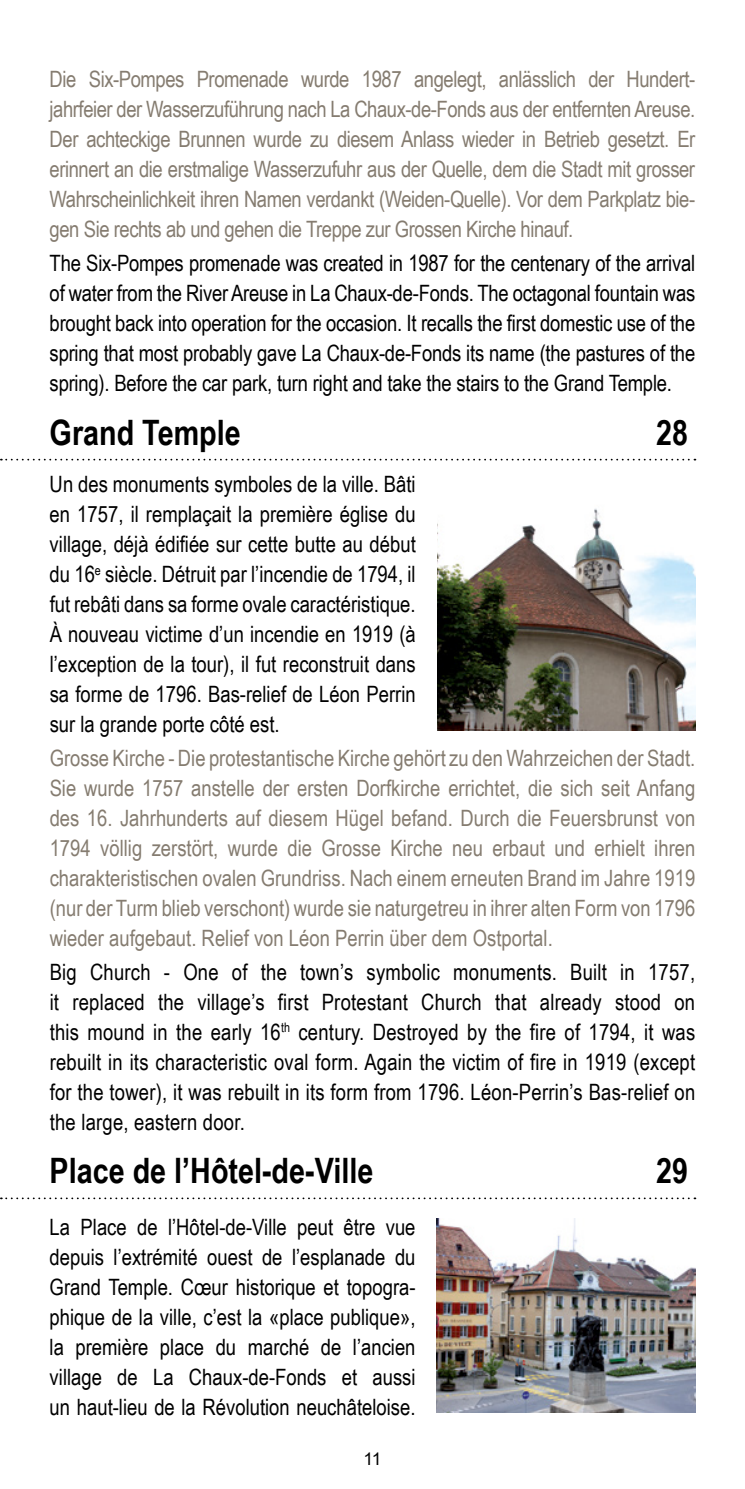
<style>
.page{position:relative;width:745px;height:1489px;background:#fff}
.page>*{position:absolute;margin:0;border:0;box-sizing:border-box;transform-origin:0 0}
.t1{font:700 35px "Arial Narrow";color:#000}
.t2{font:22.5px/30px "Arial Narrow";color:#000;text-align:justify}
.t3{font:22.5px/30px "Arial Narrow";letter-spacing:-.01em;color:#857c70;text-align:justify}
.t4{font:17.5px "Arial";color:#000}
</style>
<div class="page">
<svg style="left:1px;top:459px;width:694px;height:1px"></svg>
<svg style="left:1px;top:1197px;width:694px;height:2px"></svg>
<img style="left:437px;top:508px;width:257px;height:222px">
<img style="left:436px;top:1218px;width:258px;height:194px">
<p class="t3" style="left:50px;top:63px;width:646px">Die Six-Pompes Promenade wurde 1987 angelegt, anlässlich der Hundert&shy;jahrfeier der Wasserzuführung nach La Chaux-de-Fonds aus der entfernten Areuse.<br>Der achteckige Brunnen wurde zu diesem Anlass wieder in Betrieb gesetzt. Er erinnert an die erstmalige Wasserzufuhr aus der Quelle, dem die Stadt mit grosser Wahrscheinlichkeit ihren Namen verdankt (Weiden-Quelle). Vor dem Parkplatz bie&shy;gen Sie rechts ab und gehen die Treppe zur Grossen Kirche hinauf.</p>
<p class="t2" style="left:50px;top:247px;width:646px">The Six-Pompes promenade was created in 1987 for the centenary of the arrival of water from the River Areuse in La Chaux-de-Fonds. The octagonal fountain was brought back into operation for the occasion. It recalls the first domestic use of the spring that most probably gave La Chaux-de-Fonds its name (the pastures of the spring). Before the car park, turn right and take the stairs to the Grand Temple.</p>
<h1 class="t1" style="left:50px;top:406px;width:192px">Grand Temple</h1>
<h1 class="t1" style="left:655px;top:406px;width:33px">28</h1>
<p class="t2" style="left:50px;top:468px;width:367px">Un des monuments symboles de la ville. Bâti en 1757, il remplaçait la première église du village, déjà édifiée sur cette butte au début du 16<sup>e</sup> siècle. Détruit par l’incendie de 1794, il fut rebâti dans sa forme ovale caractéristique.<br>À nouveau victime d’un incendie en 1919 (à l’exception de la tour), il fut reconstruit dans sa forme de 1796. Bas-relief de Léon Perrin sur la grande porte côté est.</p>
<p class="t3" style="left:50px;top:742px;width:646px">Grosse Kirche - Die protestantische Kirche gehört zu den Wahrzeichen der Stadt.<br>Sie wurde 1757 anstelle der ersten Dorfkirche errichtet, die sich seit Anfang des 16. Jahrhunderts auf diesem Hügel befand. Durch die Feuersbrunst von 1794 völlig zerstört, wurde die Grosse Kirche neu erbaut und erhielt ihren charakteristischen ovalen Grundriss. Nach einem erneuten Brand im Jahre 1919 (nur der Turm blieb verschont) wurde sie naturgetreu in ihrer alten Form von 1796 wieder aufgebaut. Relief von Léon Perrin über dem Ostportal.</p>
<p class="t2" style="left:50px;top:955px;width:646px">Big Church - One of the town’s symbolic monuments. Built in 1757, it replaced the village’s first Protestant Church that already stood on this mound in the early 16<sup>th</sup> century. Destroyed by the fire of 1794, it was rebuilt in its characteristic oval form. Again the victim of fire in 1919 (except for the tower), it was rebuilt in its form from 1796. Léon-Perrin’s Bas-relief on the large, eastern door.</p>
<h1 class="t1" style="left:50px;top:1144px;width:325px">Place de l’Hôtel-de-Ville</h1>
<h1 class="t1" style="left:655px;top:1144px;width:33px">29</h1>
<p class="t2" style="left:50px;top:1210px;width:367px">La Place de l’Hôtel-de-Ville peut être vue depuis l’extrémité ouest de l’esplanade du Grand Temple. Cœur historique et topogra&shy;phique de la ville, c’est la «place publique», la première place du marché de l’ancien village de La Chaux-de-Fonds et aussi un haut-lieu de la Révolution neuchâteloise.</p>
<p class="t4" style="left:363px;top:1446px;width:20px">11</p>
</div>
